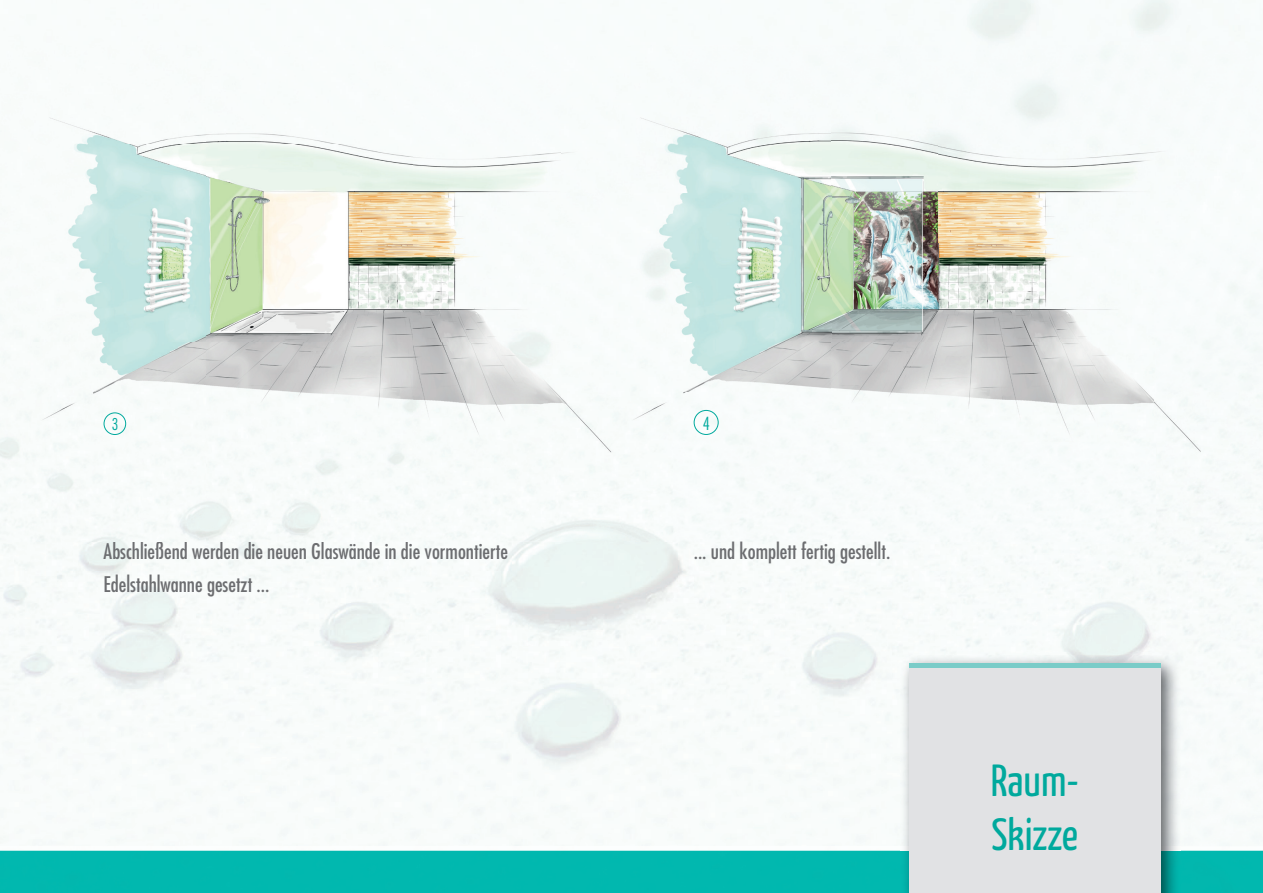
<style>
.page{position:relative;width:1263px;height:893px;background:#fff}
.page>*{position:absolute;margin:0;border:0;box-sizing:border-box;transform-origin:0 0}
.t1{font:45px/54px "Yanone Kaffeesatz";color:#00a99d}
.t2{font:condensed 21px/33px "Futura Std";color:#6c6d70}
.t3{font:300 condensed 17.55px "Futura Std";color:#00a99d}
.t4{font:300 condensed 15.9px "Futura Std";color:#00a99d}
</style>
<div class="page">
<div style="left:0;top:850px;width:1263px;height:43px;background:#01b8af"></div>
<img style="left:901px;top:655px;width:279px;height:238px">
<div style="left:909px;top:668px;width:251px;height:225px;background:#e1e2e4"></div>
<div style="left:909px;top:663px;width:251px;height:5px;background:#7accc8"></div>
<img style="left:0;top:117px;width:561px;height:325px">
<div style="left:104px;top:412px;width:22px;height:23px;border:1px solid #00a99d;border-radius:50%"></div>
<img style="left:939px;top:45px;width:245px;height:199px">
<img style="left:673px;top:123px;width:158px;height:418px">
<img style="left:831px;top:95px;width:108px;height:149px">
<img style="left:831px;top:244px;width:432px;height:297px">
<img style="left:561px;top:112px;width:112px;height:429px">
<div style="left:694px;top:410px;width:25px;height:25px;border:1px solid #00a99d;border-radius:50%"></div>
<p class="t4" style="left:112px;top:415px;width:8px">3</p>
<p class="t3" style="left:703px;top:413px;width:9px">4</p>
<p class="t2" style="left:104px;top:535px;width:406px">Abschließend werden die neuen Glaswände in die vormontierte<br>Edelstahlwanne gesetzt ...</p>
<p class="t2" style="left:694px;top:535px;width:198px">... und komplett fertig gestellt.</p>
<h1 class="t1" style="left:991px;top:752px;width:90px">Raum-<br>Skizze</h1>
</div>
